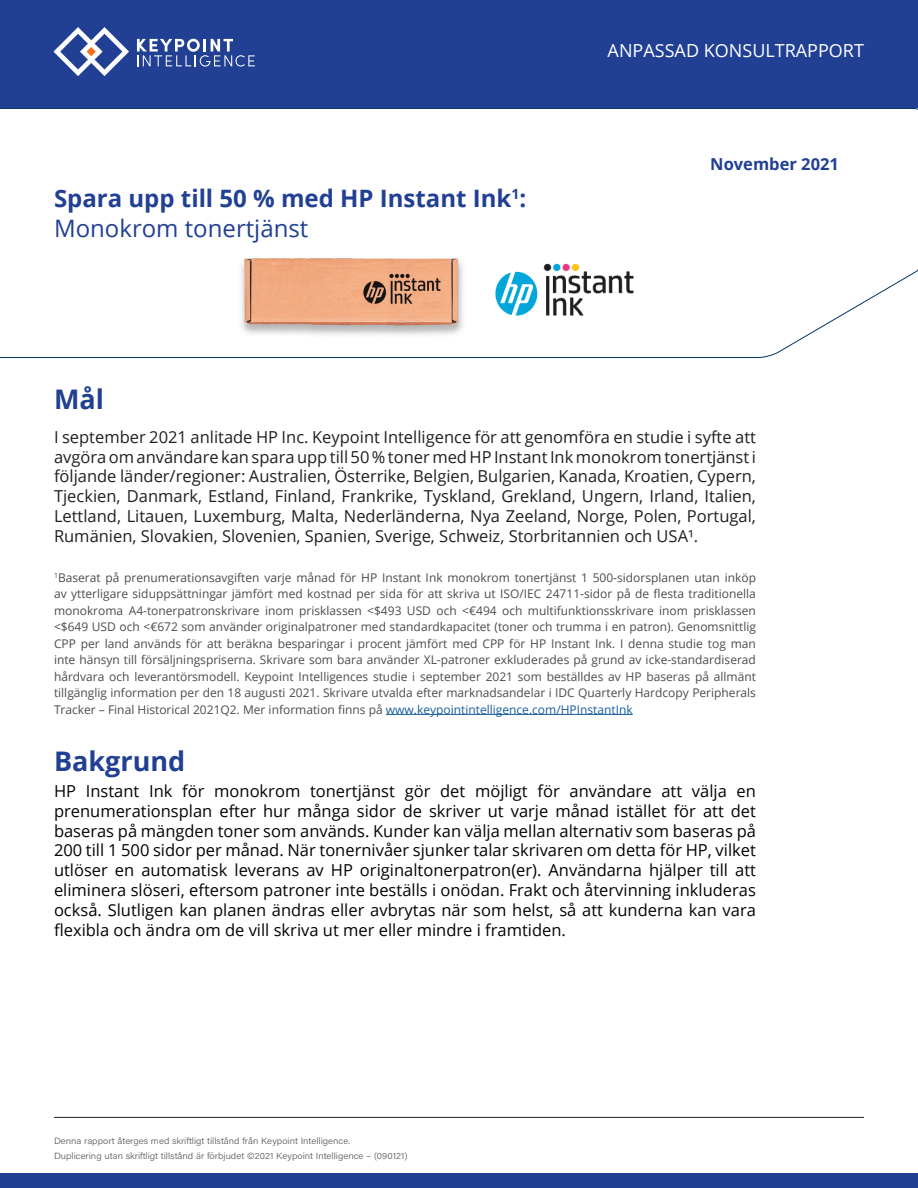
<style>
.page{position:relative;width:918px;height:1188px;background:#fff}
.page>*{position:absolute;margin:0;border:0;box-sizing:border-box;transform-origin:0 0}
.t1{font:700 27px "Open Sans";color:#214094}
.t2{font:700 24px/30px "Open Sans";color:#214094}
.t3{font:18px "Open Sans";color:#fff}
.t4{font:16.5px/19.8px "Open Sans";color:#040503;text-align:justify}
.t5{font:16.5px/19.8px "Open Sans";color:#231f20;text-align:justify}
.t6{font:700 16.5px "Open Sans";color:#214094}
.t7{font:12px/16.5px "Open Sans";color:#4b4c4d;text-align:justify}
.t8{font:300 9px/15px "Acumin Pro";color:#57585a;scale:1.07 1}
.s1{font-weight:400}
.s2{color:#175d9e}
</style>
<div class="page">
<div style="left:0;top:0;width:918px;height:107px;background:#214094"></div>
<div style="left:0;top:1173px;width:918px;height:15px;background:#214094"></div>
<hr style="left:386px;top:714px;width:247px;height:1px;background:#175d9e">
<svg style="left:0;top:108px;width:918px;height:250px"></svg>
<hr style="left:54px;top:1117px;width:810px;height:1px;background:#231f20">
<svg style="left:53px;top:27px;width:76px;height:49px"></svg>
<svg style="left:137px;top:39px;width:118px;height:28px"></svg>
<img style="left:481px;top:250px;width:171px;height:76px">
<img style="left:224px;top:245px;width:257px;height:104px">
<h3 class="t3" style="left:608px;top:38px;width:258px">ANPASSAD KONSULTRAPPORT</h3>
<h2 class="t2" style="left:54px;top:183px;width:474px">Spara upp till 50 % med HP Instant Ink<sup>1</sup>:<br><span class="s1">Monokrom tonertjänst</span></h2>
<h3 class="t6" style="left:710px;top:153px;width:130px">November 2021</h3>
<h1 class="t1" style="left:54px;top:381px;width:52px">Mål</h1>
<p class="t5" style="left:54px;top:426px;width:704px">I september 2021 anlitade HP Inc. Keypoint Intelligence för att genomföra en studie i syfte att avgöra om användare kan spara upp till 50 % toner med HP Instant Ink monokrom tonertjänst i följande länder/regioner: Australien, Österrike, Belgien, Bulgarien, Kanada, Kroatien, Cypern, Tjeckien, Danmark, Estland, Finland, Frankrike, Tyskland, Grekland, Ungern, Irland, Italien, Lettland, Litauen, Luxemburg, Malta, Nederländerna, Nya Zeeland, Norge, Polen, Portugal, Rumänien, Slovakien, Slovenien, Spanien, Sverige, Schweiz, Storbritannien och USA¹.</p>
<p class="t7" style="left:54px;top:569px;width:704px"><sup>1</sup>Baserat på prenumerationsavgiften varje månad för HP Instant Ink monokrom tonertjänst 1 500-sidorsplanen utan inköp av ytterligare siduppsättningar jämfört med kostnad per sida för att skriva ut ISO/IEC 24711-sidor på de flesta traditionella monokroma A4-tonerpatronskrivare inom prisklassen &lt;$493 USD och &lt;€494 och multifunktionsskrivare inom prisklassen &lt;$649 USD och &lt;€672 som använder originalpatroner med standardkapacitet (toner och trumma i en patron). Genomsnittlig CPP per land används för att beräkna besparingar i procent jämfört med CPP för HP Instant Ink. I denna studie tog man inte hänsyn till försäljningspriserna. Skrivare som bara använder XL-patroner exkluderades på grund av icke-standardiserad hårdvara och leverantörsmodell. Keypoint Intelligences studie i september 2021 som beställdes av HP baseras på allmänt tillgänglig information per den 18 augusti 2021. Skrivare utvalda efter marknadsandelar i IDC Quarterly Hardcopy Peripherals Tracker – Final Historical 2021Q2. Mer information finns på <span class="s2">www.keypointintelligence.com/HPInstantInk</span></p>
<h1 class="t1" style="left:54px;top:742px;width:133px">Bakgrund</h1>
<p class="t4" style="left:54px;top:781px;width:704px">HP Instant Ink för monokrom tonertjänst gör det möjligt för användare att välja en prenumerationsplan efter hur många sidor de skriver ut varje månad istället för att det baseras på mängden toner som används. Kunder kan välja mellan alternativ som baseras på 200 till 1 500 sidor per månad. När tonernivåer sjunker talar skrivaren om detta för HP, vilket utlöser en automatisk leverans av HP originaltonerpatron(er). Användarna hjälper till att eliminera slöseri, eftersom patroner inte beställs i onödan. Frakt och återvinning inkluderas också. Slutligen kan planen ändras eller avbrytas när som helst, så att kunderna kan vara flexibla och ändra om de vill skriva ut mer eller mindre i framtiden.</p>
<p class="t8" style="left:54px;top:1133px;width:332px">Denna rapport återges med skriftligt tillstånd från Keypoint Intelligence.<br>Duplicering utan skriftligt tillstånd är förbjudet ©2021 Keypoint Intelligence – (090121)</p>
</div>
